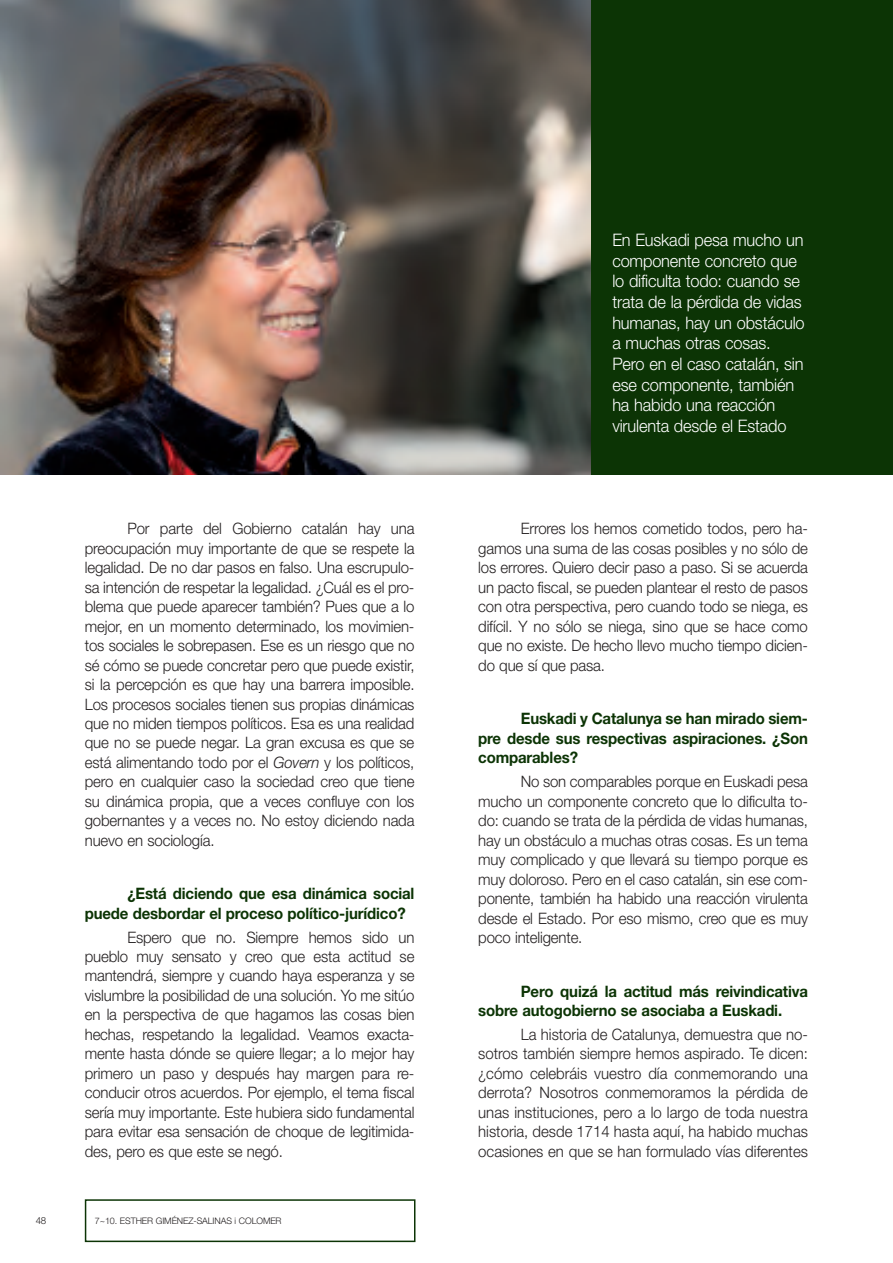
<style>
.page{position:relative;width:893px;height:1263px;background:#fff}
.page>*{position:absolute;margin:0;border:0;box-sizing:border-box;transform-origin:0 0}
.t1{font:300 17.25px/20.7px "Helvetica Neue LT Std";letter-spacing:-.01em;color:#fff;scale:.95 1}
.t2{font:300 15.75px/19.5px "Helvetica Neue LT Std";letter-spacing:-.01em;color:#231f20;text-align:justify;scale:.95 1}
.t3{font:700 15.75px/19.5px "Helvetica Neue LT Std";letter-spacing:-.01em;color:#0c3405;scale:.95 1}
.t4{font:300 9.75px "Helvetica Neue LT Std";color:#231f20}
.t5{font:300 9px "Helvetica Neue LT Std";letter-spacing:-.01em;color:#231f20}
.s1{font-style:italic}
</style>
<div class="page">
<div style="left:85px;top:1199px;width:330px;height:43px;border:2px solid #0c3405"></div>
<img style="left:0;top:0;width:591px;height:474px">
<div style="left:591px;top:0;width:302px;height:474px;background:#0c3405"></div>
<p class="t2" style="left:85px;top:519px;width:349px;text-indent:43px">Por parte del Gobierno catalán hay una preocupación muy importante de que se respete la legalidad. De no dar pasos en falso. Una escrupulo&shy;sa intención de respetar la legalidad. ¿Cuál es el pro&shy;blema que puede aparecer también? Pues que a lo mejor, en un momento determinado, los movimien&shy;tos sociales le sobrepasen. Ese es un riesgo que no sé cómo se puede concretar pero que puede existir, si la percepción es que hay una barrera imposible.<br>Los procesos sociales tienen sus propias dinámicas que no miden tiempos políticos. Esa es una realidad que no se puede negar. La gran excusa es que se está alimentando todo por el <span class="s1">Govern</span> y los políticos, pero en cualquier caso la sociedad creo que tiene su dinámica propia, que a veces confluye con los gobernantes y a veces no. No estoy diciendo nada nuevo en sociología.</p>
<p class="t3" style="left:85px;top:883px;width:349px;text-indent:43px">¿Está diciendo que esa dinámica social puede desbordar el proceso político-jurídico?</p>
<p class="t2" style="left:85px;top:927px;width:349px;text-indent:43px">Espero que no. Siempre hemos sido un pueblo muy sensato y creo que esta actitud se mantendrá, siempre y cuando haya esperanza y se vislumbre la posibilidad de una solución. Yo me sitúo en la perspectiva de que hagamos las cosas bien hechas, respetando la legalidad. Veamos exacta&shy;mente hasta dónde se quiere llegar; a lo mejor hay primero un paso y después hay margen para re&shy;conducir otros acuerdos. Por ejemplo, el tema fiscal sería muy importante. Este hubiera sido fundamental para evitar esa sensación de choque de legitimida&shy;des, pero es que este se negó.</p>
<p class="t4" style="left:36px;top:1215px;width:12px">48</p>
<p class="t5" style="left:95px;top:1215px;width:188px">7~10. Esther Giménez-Salinas i Colomer</p>
<p class="t1" style="left:612px;top:229px;width:204px">En Euskadi pesa mucho un componente concreto que lo dificulta todo: cuando se trata de la pérdida de vidas humanas, hay un obstáculo a muchas otras cosas.<br>Pero en el caso catalán, sin ese componente, también ha habido una reacción virulenta desde el Estado</p>
<p class="t2" style="left:478px;top:519px;width:349px;text-indent:43px">Errores los hemos cometido todos, pero ha&shy;gamos una suma de las cosas posibles y no sólo de los errores. Quiero decir paso a paso. Si se acuerda un pacto fiscal, se pueden plantear el resto de pasos con otra perspectiva, pero cuando todo se niega, es difícil. Y no sólo se niega, sino que se hace como que no existe. De hecho llevo mucho tiempo dicien&shy;do que sí que pasa.</p>
<p class="t3" style="left:478px;top:709px;width:349px;text-align:justify;text-indent:43px">Euskadi y Catalunya se han mirado siem&shy;pre desde sus respectivas aspiraciones. ¿Son comparables?</p>
<p class="t2" style="left:478px;top:771px;width:349px;text-indent:43px">No son comparables porque en Euskadi pesa mucho un componente concreto que lo dificulta to&shy;do: cuando se trata de la pérdida de vidas humanas, hay un obstáculo a muchas otras cosas. Es un tema muy complicado y que llevará su tiempo porque es muy doloroso. Pero en el caso catalán, sin ese com&shy;ponente, también ha habido una reacción virulenta desde el Estado. Por eso mismo, creo que es muy poco inteligente.</p>
<p class="t3" style="left:478px;top:981px;width:349px;text-indent:43px">Pero quizá la actitud más reivindicativa sobre autogobierno se asociaba a Euskadi.</p>
<p class="t2" style="left:478px;top:1024px;width:349px;text-indent:43px">La historia de Catalunya, demuestra que no&shy;sotros también siempre hemos aspirado. Te dicen: ¿cómo celebráis vuestro día conmemorando una derrota? Nosotros conmemoramos la pérdida de unas instituciones, pero a lo largo de toda nuestra historia, desde 1714 hasta aquí, ha habido muchas ocasiones en que se han formulado vías diferentes</p>
</div>
